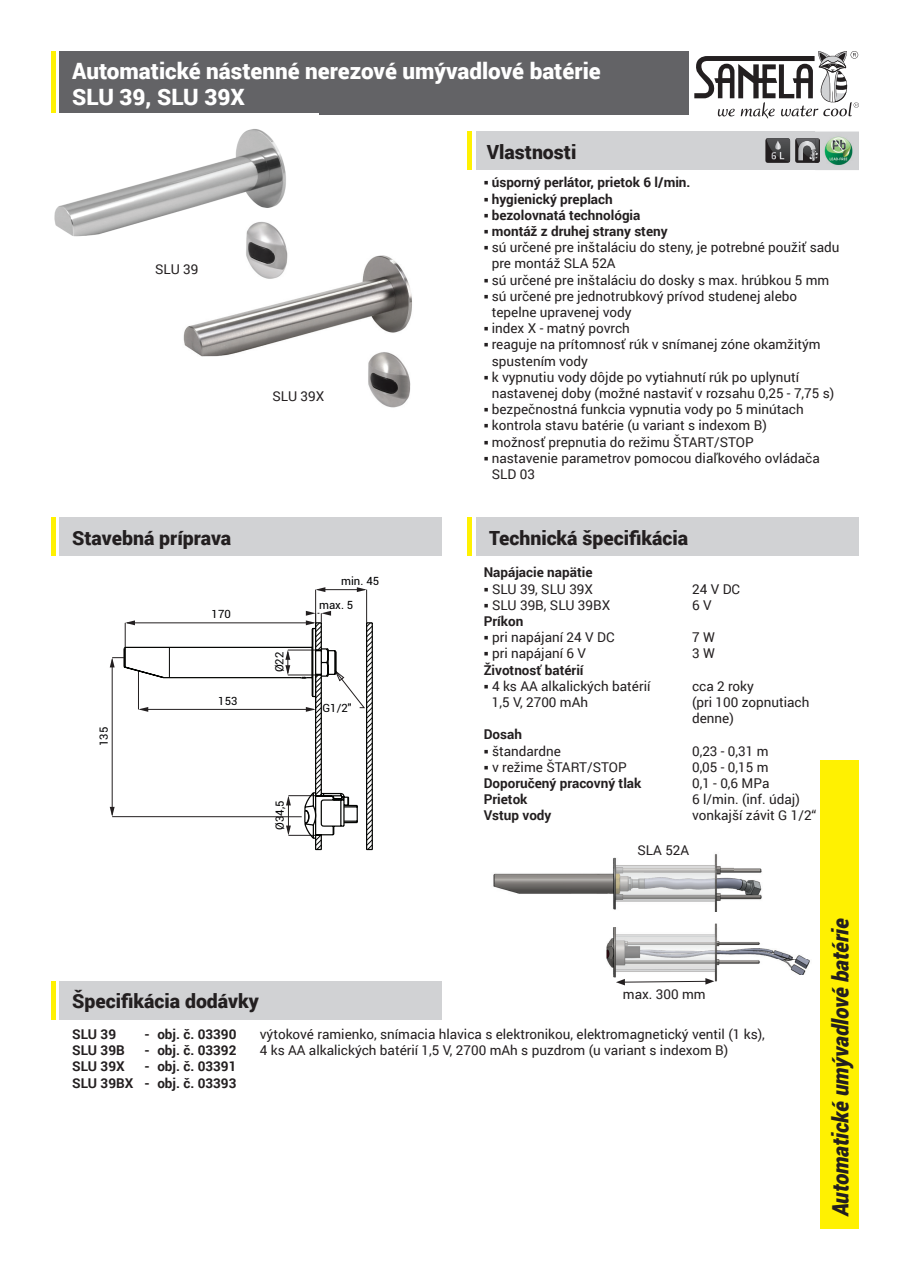
<style>
.page{position:relative;width:910px;height:1280px;background:#fff}
.page>*{position:absolute;margin:0;border:0;box-sizing:border-box;transform-origin:0 0}
.t1{font:900 22.5px/26.2px "Roboto";color:#fff}
.t2{font:italic 900 22.5px "Roboto";letter-spacing:-.01em;color:#231f20;scale:.95 1}
.t3{font:900 19.5px "Roboto";color:#231f20}
.t4{font:13.5px/16.2px "Roboto";color:#231f20}
.t5{font:700 13.5px/16.2px "Roboto";color:#231f20;text-align:right}
.t6{font:11.4px "Roboto";color:#000002}
</style>
<div class="page">
<img style="left:183px;top:255px;width:229px;height:102px">
<img style="left:337px;top:336px;width:75px;height:72px">
<div style="left:60px;top:51px;width:629px;height:64px;background:#636366"></div>
<div style="left:476px;top:132px;width:383px;height:38px;background:#d1d2d4"></div>
<div style="left:60px;top:518px;width:382px;height:38px;background:#d1d2d4"></div>
<div style="left:821px;top:760px;width:38px;height:469px;background:#fff101"></div>
<svg style="left:694px;top:51px;width:165px;height:68px"></svg>
<hr style="left:51px;top:51px;width:4px;height:64px;background:#fff101">
<hr style="left:51px;top:518px;width:4px;height:38px;background:#fff101">
<div style="left:476px;top:518px;width:383px;height:38px;background:#d1d2d4"></div>
<hr style="left:468px;top:518px;width:4px;height:38px;background:#fff101">
<hr style="left:468px;top:132px;width:4px;height:38px;background:#fff101">
<hr style="left:366px;top:590px;width:1px;height:33px;background:#231f20">
<hr style="left:315px;top:590px;width:1px;height:33px;background:#231f20">
<hr style="left:317px;top:589px;width:48px;height:1px;background:#231f20">
<svg style="left:316px;top:587px;width:9px;height:5px"></svg>
<svg style="left:357px;top:587px;width:10px;height:5px"></svg>
<svg style="left:110px;top:611px;width:263px;height:239px"></svg>
<svg style="left:765px;top:138px;width:25px;height:25px"></svg>
<svg style="left:766px;top:138px;width:24px;height:24px"></svg>
<div style="left:795px;top:138px;width:25px;height:25px;background:#231f20;border-radius:3px"></div>
<img style="left:51px;top:113px;width:267px;height:124px">
<img style="left:216px;top:209px;width:90px;height:84px">
<div style="left:60px;top:981px;width:382px;height:38px;background:#d1d2d4"></div>
<hr style="left:51px;top:981px;width:4px;height:38px;background:#fff101">
<img style="left:819px;top:136px;width:34px;height:30px">
<img style="left:815px;top:139px;width:5px;height:24px">
<img style="left:818px;top:138px;width:1px;height:23px">
<svg style="left:796px;top:138px;width:22px;height:23px"></svg>
<img style="left:493px;top:854px;width:317px;height:132px">
<img style="left:734px;top:854px;width:76px;height:17px">
<hr style="left:481px;top:1028px;width:338px;height:1px;background:#040503">
<hr style="left:481px;top:838px;width:1px;height:150px;background:#040503">
<hr style="left:909px;top:838px;width:1px;height:150px;background:#040503">
<hr style="left:481px;top:838px;width:338px;height:1px;background:#040503">
<svg style="left:616px;top:978px;width:98px;height:7px"></svg>
<h1 class="t1" style="left:72px;top:57px;width:530px">Automatické nástenné nerezové umývadlové batérie<br>SLU 39, SLU 39X</h1>
<h2 class="t3" style="left:487px;top:138px;width:91px">Vlastnosti</h2>
<p class="t4" style="left:155px;top:261px;width:45px">SLU 39</p>
<p class="t4" style="left:273px;top:388px;width:53px">SLU 39X</p>
<h2 class="t3" style="left:72px;top:524px;width:161px">Stavebná príprava</h2>
<p class="t6" style="left:212px;top:607px;width:21px">170</p>
<p class="t6" style="left:96px;top:746px;width:21px;rotate:-90deg">135</p>
<p class="t6" style="left:218px;top:693px;width:21px">153</p>
<p class="t6" style="left:272px;top:672px;width:22px;rotate:-90deg">Ø22</p>
<p class="t6" style="left:341px;top:574px;width:40px">min. 45</p>
<p class="t6" style="left:319px;top:597px;width:36px">max. 5</p>
<p class="t6" style="left:322px;top:700px;width:31px">G1/2"</p>
<p class="t6" style="left:273px;top:829px;width:31px;rotate:-90deg">Ø34,5</p>
<p class="t5" style="left:484px;top:174px;width:208px">○ úsporný perlátor, prietok 6 l/min.</p>
<p class="t5" style="left:484px;top:190px;width:131px">○ hygienický preplach</p>
<p class="t5" style="left:484px;top:206px;width:158px">○ bezolovnatá technológia</p>
<p class="t5" style="left:484px;top:223px;width:185px">○ montáž z druhej strany steny</p>
<p class="t4" style="left:492px;top:239px;width:349px;text-indent:-8px">○ sú určené pre inštaláciu do steny, je potrebné použiť sadu pre montáž SLA 52A</p>
<p class="t4" style="left:484px;top:271px;width:347px">○ sú určené pre inštaláciu do dosky s max. hrúbkou 5 mm</p>
<p class="t4" style="left:492px;top:287px;width:307px;text-indent:-8px">○ sú určené pre jednotrubkový prívod studenej alebo tepelne upravenej vody</p>
<p class="t4" style="left:484px;top:320px;width:148px">○ index X - matný povrch</p>
<p class="t4" style="left:492px;top:336px;width:330px;text-indent:-8px">○ reaguje na prítomnosť rúk v snímanej zóne okamžitým spustením vody</p>
<p class="t4" style="left:492px;top:368px;width:344px;text-indent:-8px">○ k vypnutiu vody dôjde po vytiahnutí rúk po uplynutí nastavenej doby (možné nastaviť v rozsahu 0,25 - 7,75 s)</p>
<p class="t4" style="left:484px;top:401px;width:322px">○ bezpečnostná funkcia vypnutia vody po 5 minútach</p>
<p class="t4" style="left:484px;top:417px;width:285px">○ kontrola stavu batérie (u variant s indexom B)</p>
<p class="t4" style="left:484px;top:433px;width:271px">○ možnosť prepnutia do režimu ŠTART/STOP</p>
<p class="t4" style="left:492px;top:449px;width:329px;text-indent:-8px">○ nastavenie parametrov pomocou diaľkového ovládača<br>SLD 03</p>
<h2 class="t3" style="left:489px;top:524px;width:201px">Technická špecifikácia</h2>
<p class="t5" style="left:484px;top:564px;width:110px">Napájacie napätie</p>
<p class="t4" style="left:484px;top:580px;width:111px">○ SLU 39, SLU 39X</p>
<p class="t4" style="left:692px;top:580px;width:49px">24 V DC</p>
<p class="t4" style="left:484px;top:596px;width:128px">○ SLU 39B, SLU 39BX</p>
<p class="t4" style="left:692px;top:596px;width:21px">6 V</p>
<p class="t5" style="left:484px;top:612px;width:41px">Príkon</p>
<p class="t4" style="left:484px;top:629px;width:132px">○ pri napájaní 24 V DC</p>
<p class="t4" style="left:692px;top:629px;width:24px">7 W</p>
<p class="t4" style="left:484px;top:645px;width:104px">○ pri napájaní 6 V</p>
<p class="t4" style="left:692px;top:645px;width:24px">3 W</p>
<p class="t5" style="left:484px;top:661px;width:101px">Životnosť batérií</p>
<p class="t4" style="left:484px;top:677px;width:168px">○ 4 ks AA alkalických batérií</p>
<p class="t4" style="left:692px;top:677px;width:63px">cca 2 roky</p>
<p class="t4" style="left:492px;top:694px;width:98px">1,5 V, 2700 mAh</p>
<p class="t4" style="left:692px;top:694px;width:119px">(pri 100 zopnutiach denne)</p>
<p class="t5" style="left:484px;top:726px;width:40px">Dosah</p>
<p class="t4" style="left:484px;top:742px;width:79px">○ štandardne</p>
<p class="t4" style="left:692px;top:742px;width:78px">0,23 - 0,31 m</p>
<p class="t4" style="left:484px;top:758px;width:145px">○ v režime ŠTART/STOP</p>
<p class="t4" style="left:692px;top:758px;width:78px">0,05 - 0,15 m</p>
<p class="t5" style="left:484px;top:774px;width:159px">Doporučený pracovný tlak</p>
<p class="t4" style="left:692px;top:775px;width:79px">0,1 - 0,6 MPa</p>
<p class="t5" style="left:484px;top:791px;width:45px">Prietok</p>
<p class="t4" style="left:692px;top:791px;width:109px">6 l/min. (inf. údaj)</p>
<p class="t5" style="left:484px;top:807px;width:69px">Vstup vody</p>
<p class="t4" style="left:692px;top:807px;width:126px">vonkajší závit G 1/2“</p>
<p class="t4" style="left:637px;top:842px;width:53px">SLA 52A</p>
<p class="t4" style="left:623px;top:985px;width:84px">max. 300 mm</p>
<h2 class="t3" style="left:72px;top:987px;width:188px">Špecifikácia dodávky</h2>
<p class="t5" style="left:72px;top:1025px;width:45px">SLU 39</p>
<p class="t5" style="left:145px;top:1025px;width:93px">- obj. č. 03390</p>
<p class="t4" style="left:260px;top:1025px;width:507px">výtokové ramienko, snímacia hlavica s elektronikou, elektromagnetický ventil (1 ks),</p>
<p class="t5" style="left:72px;top:1042px;width:54px">SLU 39B</p>
<p class="t5" style="left:145px;top:1042px;width:93px">- obj. č. 03392</p>
<p class="t4" style="left:260px;top:1042px;width:470px">4 ks AA alkalických batérií 1,5 V, 2700 mAh s puzdrom (u variant s indexom B)</p>
<p class="t5" style="left:72px;top:1058px;width:54px">SLU 39X</p>
<p class="t5" style="left:72px;top:1058px;width:166px">- obj. č. 03391<br>SLU 39BX - obj. č. 03393</p>
<h1 class="t2" style="left:825px;top:1216px;width:315px;rotate:-90deg">Automatické umývadlové batérie</h1>
</div>
